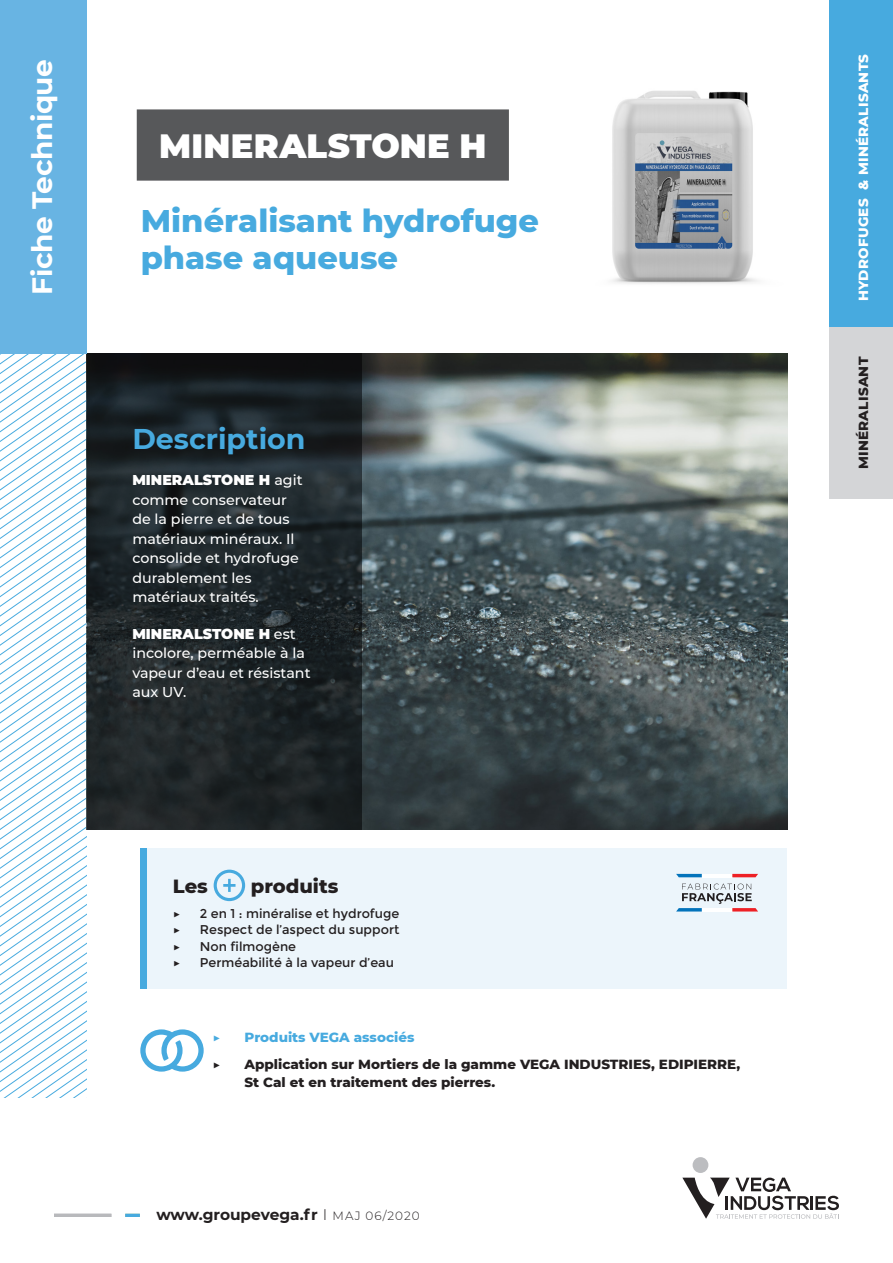
<style>
.page{position:relative;width:893px;height:1263px;background:#fff}
.page>*{position:absolute;margin:0;border:0;box-sizing:border-box;transform-origin:0 0}
.Copy_Text_8pt{font:900 33.6px "Montserrat";letter-spacing:.005em;color:#fff}
.t1{font:800 31.95px/37.7px "Montserrat";color:#47aadf}
.t2{font:700 28.5px "Montserrat";color:#47aadf}
.Headline_40_40_Left{font:700 28.05px "Montserrat";letter-spacing:-.015em;color:#fff}
.t3{font:800 19.5px "Montserrat";color:#231f20}
.t4{font:700 15.45px "Montserrat";color:#231f20}
.t5{font:500 14.25px/19.5px "Montserrat";color:#fff}
.t6{font:800 13.5px/18px "Montserrat";color:#231f20}
.t7{font:800 13.5px "Montserrat";letter-spacing:.02em;color:#fff}
.t8{font:800 13.5px "Montserrat";color:#47aadf}
.t9{font:800 13.5px "Montserrat";letter-spacing:.02em;color:#231f20}
.t10{font:700 13.5px "Montserrat";color:#47aadf}
.t11{font:700 13.5px "Montserrat";color:#231f20}
.t12{font:12.75px "Montserrat";color:#231f20}
.t13{font:700 12.75px "Montserrat";color:#231f20}
.s1{font-weight:900}
.s2{font-weight:300}
.s3{font-weight:300;font-size:12px}
</style>
<div class="page">
<hr style="left:54px;top:1214px;width:57px;height:3px;background:#b8b9bc">
<hr style="left:125px;top:1214px;width:15px;height:3px;background:#47aadf">
<svg style="left:0;top:580px;width:87px;height:517px"></svg>
<img style="left:361px;top:354px;width:426px;height:476px">
<svg style="left:87px;top:354px;width:274px;height:476px;fill:#1d2528"></svg>
<svg style="left:140px;top:1029px;width:64px;height:43px"></svg>
<div style="left:140px;top:848px;width:7px;height:140px;background:#47aadf"></div>
<div style="left:147px;top:848px;width:640px;height:140px;background:#ecf5fb"></div>
<svg style="left:214px;top:870px;width:31px;height:31px"></svg>
<svg style="left:676px;top:874px;width:26px;height:3px"></svg>
<hr style="left:702px;top:874px;width:30px;height:3px;background:#fff">
<svg style="left:732px;top:874px;width:26px;height:3px"></svg>
<svg style="left:676px;top:884px;width:82px;height:27px"></svg>
<div style="left:693px;top:1157px;width:15px;height:16px;background:#bcbdc0;border-radius:50%"></div>
<svg style="left:682px;top:1177px;width:157px;height:42px"></svg>
<div style="left:0;top:0;width:87px;height:354px;background:#68b4e3"></div>
<div style="left:137px;top:109px;width:372px;height:72px;background:#57585a"></div>
<img style="left:612px;top:91px;width:146px;height:193px">
<div style="left:829px;top:201px;width:64px;height:298px;background:#d4d5d7"></div>
<div style="left:829px;top:0;width:64px;height:327px;background:#47aadf"></div>
<p class="Headline_40_40_Left" style="left:22px;top:295px;width:237px;rotate:-90deg">Fiche Technique</p>
<p class="Copy_Text_8pt" style="left:159px;top:121px;width:329px">MINERALSTONE H</p>
<p class="t1" style="left:141px;top:200px;width:400px">Minéralisant hydrofuge phase aqueuse</p>
<p class="t2" style="left:132px;top:418px;width:175px">Description</p>
<p class="t5" style="left:132px;top:470px;width:172px"><span class="s1">MINERALSTONE H</span> agit comme conservateur de la pierre et de tous matériaux minéraux. Il consolide et hydrofuge durablement les matériaux traités.</p>
<p class="t5" style="left:132px;top:623px;width:180px"><span class="s1">MINERALSTONE H</span> est incolore, perméable à la vapeur d’eau et résistant aux UV.</p>
<p class="t3" style="left:173px;top:871px;width:37px">Les</p>
<p class="t3" style="left:251px;top:871px;width:89px">produits</p>
<p class="t13" style="left:173px;top:904px;width:9px">▶</p>
<p class="t12" style="left:200px;top:906px;width:201px">2 en 1 : minéralise et hydrofuge</p>
<p class="t13" style="left:173px;top:920px;width:9px">▶</p>
<p class="t12" style="left:200px;top:922px;width:201px">Respect de l’aspect du support</p>
<p class="t13" style="left:173px;top:937px;width:9px">▶</p>
<p class="t12" style="left:200px;top:939px;width:98px">Non filmogène</p>
<p class="t13" style="left:173px;top:953px;width:9px">▶</p>
<p class="t12" style="left:200px;top:955px;width:196px">Perméabilité à la vapeur d’eau</p>
<p class="t10" style="left:213px;top:1028px;width:10px">▶</p>
<p class="t8" style="left:245px;top:1028px;width:171px">Produits VEGA associés</p>
<p class="t11" style="left:213px;top:1054px;width:10px">▶</p>
<p class="t6" style="left:245px;top:1054px;width:497px">Application sur Mortiers de la gamme VEGA INDUSTRIES, EDIPIERRE,<br>St Cal et en traitement des pierres.</p>
<p class="t4" style="left:156px;top:1203px;width:265px">www.groupevega.fr <span class="s2">I</span> <span class="s3">MAJ 06/2020</span></p>
<p class="t7" style="left:853px;top:301px;width:249px;rotate:-90deg">HYDROFUGES &amp; MINÉRALISANTS</p>
<p class="t9" style="left:853px;top:469px;width:114px;rotate:-90deg">MINÉRALISANT</p>
</div>
